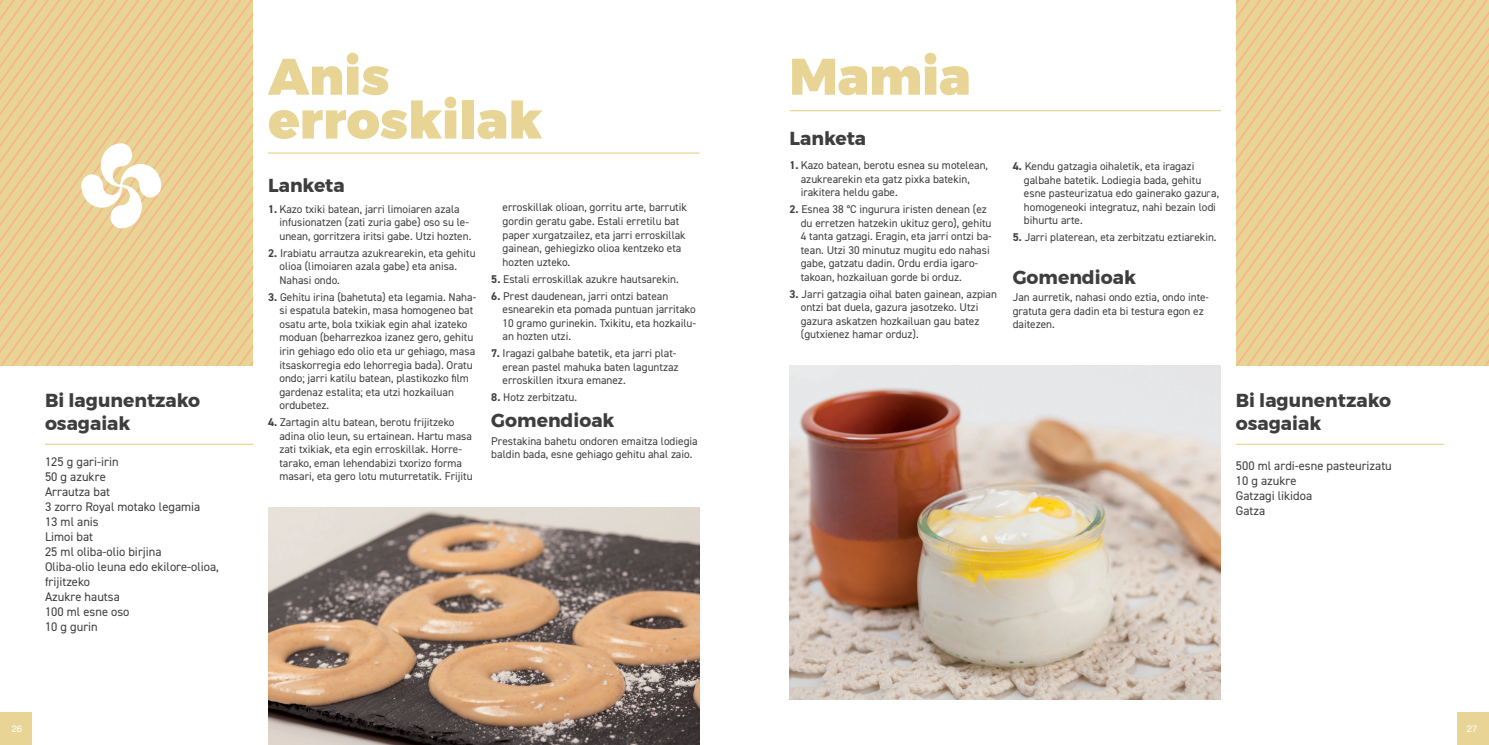
<style>
.page{position:relative;width:1489px;height:745px;background:#fff}
.page>*{position:absolute;margin:0;border:0;box-sizing:border-box;transform-origin:0 0}
.t1{font:900 51.25px "Montserrat";color:#e8d495}
.t2{font:700 18.75px/22.5px "Montserrat";color:#3e3e3f}
.t3{font:12.5px/15px "DIN2014";color:#3e3e3f}
.t4{font:11.25px/13.5px "DIN2014";color:#3e3e3f}
.t5{font:9.38px "Helvetica";color:#fff}
.s1{font-weight:700}
</style>
<div class="page">
<div style="left:1457px;top:712px;width:31px;height:32px;background:#e8d495"></div>
<div style="left:0;top:712px;width:31px;height:32px;background:#e8d495"></div>
<img style="left:268px;top:507px;width:431px;height:237px">
<hr style="left:268px;top:152px;width:431px;height:2px;background:#e8d495">
<hr style="left:45px;top:443px;width:208px;height:1px;background:#e8d495">
<svg style="left:0;top:0;width:253px;height:365px;background:#ebcf96"></svg>
<img style="left:789px;top:365px;width:431px;height:334px">
<svg style="left:1235px;top:0;width:253px;height:365px;background:#ecd29c"></svg>
<hr style="left:1235px;top:443px;width:208px;height:1px;background:#e8d495">
<hr style="left:789px;top:110px;width:431px;height:1px;background:#e8d495">
<p class="t2" style="left:45px;top:389px;width:157px">Bi lagunentzako osagaiak</p>
<p class="t3" style="left:45px;top:453px;width:75px">125 g gari-irin</p>
<p class="t3" style="left:45px;top:468px;width:62px">50 g azukre</p>
<p class="t3" style="left:45px;top:483px;width:67px">Arrautza bat</p>
<p class="t3" style="left:45px;top:498px;width:157px">3 zorro Royal motako legamia</p>
<p class="t3" style="left:45px;top:513px;width:55px">13 ml anis</p>
<p class="t3" style="left:45px;top:528px;width:50px">Limoi bat</p>
<p class="t3" style="left:45px;top:543px;width:118px">25 ml oliba-olio birjina</p>
<p class="t3" style="left:45px;top:558px;width:175px">Oliba-olio leuna edo ekilore-olioa, frijitzeko</p>
<p class="t3" style="left:45px;top:588px;width:76px">Azukre hautsa</p>
<p class="t3" style="left:45px;top:603px;width:86px">100 ml esne oso</p>
<p class="t3" style="left:45px;top:618px;width:54px">10 g gurin</p>
<p class="t1" style="left:268px;top:34px;width:123px">Anis</p>
<p class="t1" style="left:268px;top:78px;width:275px">erroskilak</p>
<p class="t2" style="left:268px;top:174px;width:78px">Lanketa</p>
<p class="t4" style="left:279px;top:202px;width:193px;text-indent:-11px"><span class="s1">1.</span> Kazo txiki batean, jarri limoiaren azala infusionatzen (zati zuria gabe) oso su le&shy;unean, gorritzera iritsi gabe. Utzi hozten.</p>
<p class="t4" style="left:279px;top:246px;width:198px;text-indent:-11px"><span class="s1">2.</span> Irabiatu arrautza azukrearekin, eta gehitu olioa (limoiaren azala gabe) eta anisa.<br>Nahasi ondo.</p>
<p class="t4" style="left:279px;top:290px;width:198px;text-indent:-11px"><span class="s1">3.</span> Gehitu irina (bahetuta) eta legamia. Naha&shy;si espatula batekin, masa homogeneo bat osatu arte, bola txikiak egin ahal izateko moduan (beharrezkoa izanez gero, gehitu irin gehiago edo olio eta ur gehiago, masa itsaskorregia edo lehorregia bada). Oratu ondo; jarri katilu batean, plastikozko film gardenaz estalita; eta utzi hozkailuan ordubetez.</p>
<p class="t4" style="left:279px;top:415px;width:195px;text-indent:-11px"><span class="s1">4.</span> Zartagin altu batean, berotu frijitzeko adina olio leun, su ertainean. Hartu masa zati txikiak, eta egin erroskillak. Horre&shy;tarako, eman lehendabizi txorizo forma masari, eta gero lotu muturretatik. Frijitu</p>
<p class="t4" style="left:502px;top:200px;width:186px">erroskillak olioan, gorritu arte, barrutik gordin geratu gabe. Estali erretilu bat paper xurgatzailez, eta jarri erroskillak gainean, gehiegizko olioa kentzeko eta hozten uzteko.</p>
<p class="t4" style="left:491px;top:271px;width:189px"><span class="s1">5.</span> Estali erroskillak azukre hautsarekin.</p>
<p class="t4" style="left:502px;top:288px;width:195px;text-indent:-11px"><span class="s1">6.</span> Prest daudenean, jarri ontzi batean esnearekin eta pomada puntuan jarritako 10 gramo gurinekin. Txikitu, eta hozkailu&shy;an hozten utzi.</p>
<p class="t4" style="left:502px;top:346px;width:177px;text-indent:-11px"><span class="s1">7.</span> Iragazi galbahe batetik, eta jarri plat&shy;erean pastel mahuka baten laguntzaz erroskillen itxura emanez.</p>
<p class="t4" style="left:491px;top:390px;width:87px"><span class="s1">8.</span> Hotz zerbitzatu.</p>
<p class="t2" style="left:491px;top:409px;width:125px">Gomendioak</p>
<p class="t4" style="left:491px;top:433px;width:208px">Prestakina bahetu ondoren emaitza lodiegia baldin bada, esne gehiago gehitu ahal zaio.</p>
<p class="t1" style="left:789px;top:34px;width:183px">Mamia</p>
<p class="t2" style="left:789px;top:127px;width:78px">Lanketa</p>
<p class="t4" style="left:800px;top:158px;width:189px;text-indent:-11px"><span class="s1">1.</span> Kazo batean, berotu esnea su motelean, azukrearekin eta gatz pixka batekin, irakitera heldu gabe.</p>
<p class="t4" style="left:800px;top:202px;width:192px;text-indent:-11px"><span class="s1">2.</span> Esnea 38 °C ingurura iristen denean (ez du erretzen hatzekin ukituz gero), gehitu 4 tanta gatzagi. Eragin, eta jarri ontzi ba&shy;tean. Utzi 30 minutuz mugitu edo nahasi gabe, gatzatu dadin. Ordu erdia igaro&shy;takoan, hozkailuan gorde bi orduz.</p>
<p class="t4" style="left:800px;top:287px;width:198px;text-indent:-11px"><span class="s1">3.</span> Jarri gatzagia oihal baten gainean, azpian ontzi bat duela, gazura jasotzeko. Utzi gazura askatzen hozkailuan gau batez (gutxienez hamar orduz).</p>
<p class="t4" style="left:1023px;top:159px;width:197px;text-indent:-11px"><span class="s1">4.</span> Kendu gatzagia oihaletik, eta iragazi galbahe batetik. Lodiegia bada, gehitu esne pasteurizatua edo gainerako gazura, homogeneoki integratuz, nahi bezain lodi bihurtu arte.</p>
<p class="t4" style="left:1012px;top:230px;width:205px"><span class="s1">5.</span> Jarri platerean, eta zerbitzatu eztiarekin.</p>
<p class="t2" style="left:1012px;top:266px;width:125px">Gomendioak</p>
<p class="t4" style="left:1012px;top:290px;width:198px">Jan aurretik, nahasi ondo eztia, ondo inte&shy;gratuta gera dadin eta bi testura egon ez daitezen.</p>
<p class="t2" style="left:1235px;top:389px;width:157px">Bi lagunentzako osagaiak</p>
<p class="t3" style="left:1235px;top:457px;width:157px">500 ml ardi-esne pasteurizatu</p>
<p class="t3" style="left:1235px;top:472px;width:62px">10 g azukre</p>
<p class="t3" style="left:1235px;top:487px;width:78px">Gatzagi likidoa</p>
<p class="t3" style="left:1235px;top:502px;width:31px">Gatza</p>
<p class="t5" style="left:12px;top:721px;width:12px">26</p>
<p class="t5" style="left:1466px;top:721px;width:12px">27</p>
</div>
